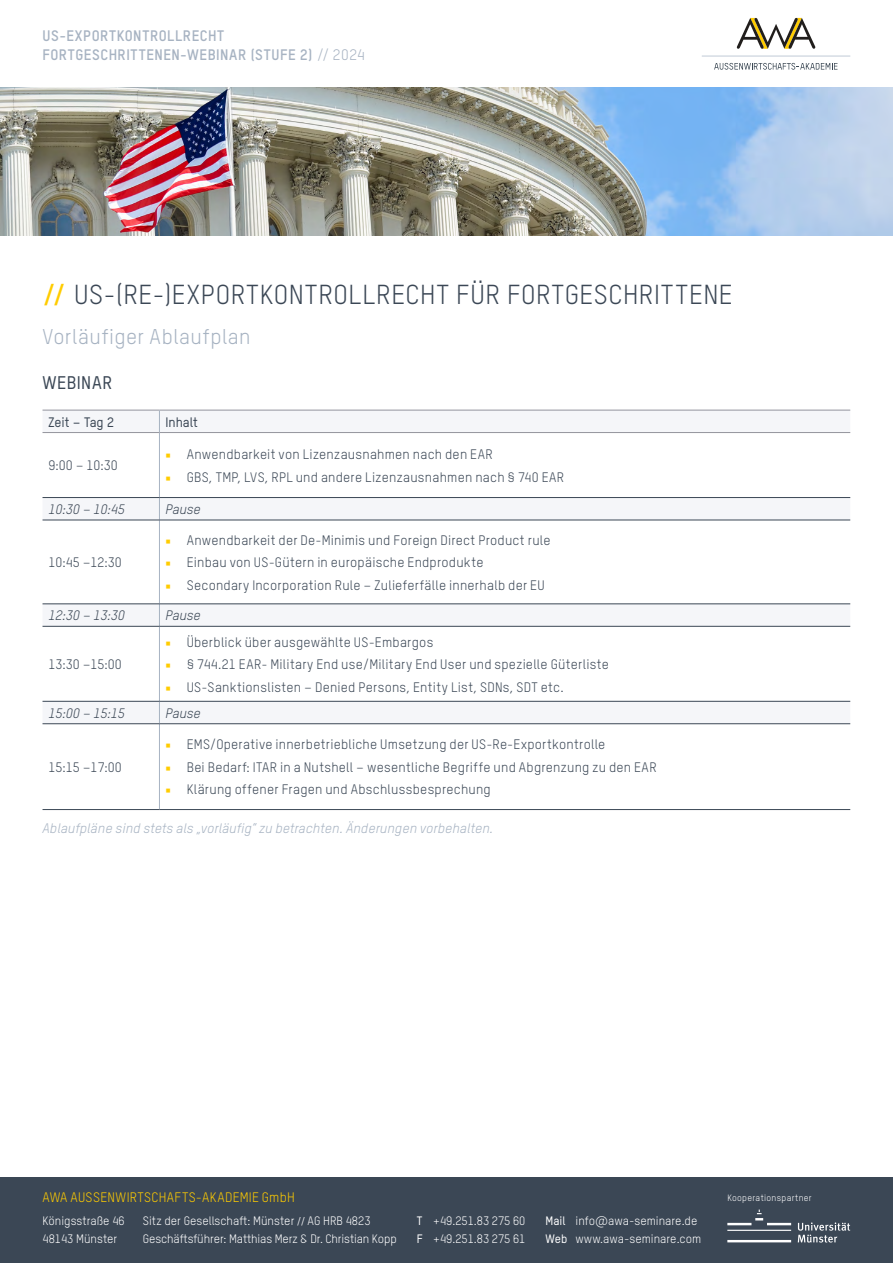
<style>
.page{position:relative;width:893px;height:1263px;background:#fff}
.page>*{position:absolute;margin:0;border:0;box-sizing:border-box;transform-origin:0 0}
.t1{font:27px "TSTARPRO";letter-spacing:.02em;color:#3b4755}
.t2{font:21px "TSTARPRO";letter-spacing:.02em;color:#a7b3c2}
.t3{font:500 18px "TSTARPRO";letter-spacing:.03em;color:#3b4755}
.t4{font:700 15px/19.5px "TSTARPRO";letter-spacing:.04em;color:#a7b3c2}
.t5{font:13.5px "TSTARPRO";letter-spacing:.015em;color:#3b4755}
.t6{font:italic 13.5px "TSTARPRO";letter-spacing:.01em;color:#a7b3c2}
.t7{font:italic 13.5px "TSTARPRO";color:#3b4755}
.t8{font:13.5px "TSTARPRO";letter-spacing:.02em;color:#fc0}
.t9{font:500 13.5px "TSTARPRO";color:#3b4755}
.t10{font:12px/18px "TSTARPRO";color:#fff}
.t11{font:9px "TSTARPRO";letter-spacing:.03em;color:#fff}
.s1{font-weight:400}
.s2{font-weight:700;color:#fc0}
.s3{font-family:"Minion Pro";color:#fc0}
.s4{font-family:"Minion Pro"}
.s5{font-weight:500}
</style>
<div class="page">
<hr style="left:702px;top:55px;width:148px;height:2px;background:#d2d9e2">
<svg style="left:736px;top:18px;width:80px;height:31px"></svg>
<svg style="left:714px;top:63px;width:123px;height:7px"></svg>
<img style="left:0;top:87px;width:893px;height:149px">
<div style="left:0;top:1178px;width:893px;height:85px;background:#3b4755"></div>
<svg style="left:727px;top:1209px;width:123px;height:34px"></svg>
<svg style="left:43px;top:411px;width:807px;height:312px"></svg>
<hr style="left:159px;top:433px;width:1px;height:64px;background:#a7b3c2">
<svg style="left:159px;top:498px;width:1px;height:22px"></svg>
<hr style="left:159px;top:520px;width:1px;height:84px;background:#a7b3c2">
<svg style="left:159px;top:605px;width:1px;height:21px"></svg>
<hr style="left:159px;top:626px;width:1px;height:75px;background:#a7b3c2">
<svg style="left:159px;top:702px;width:1px;height:21px"></svg>
<hr style="left:159px;top:724px;width:1px;height:85px;background:#a7b3c2">
<hr style="left:43px;top:410px;width:116px;height:1px;background:#93949d">
<hr style="left:159px;top:410px;width:691px;height:1px;background:#93949d">
<hr style="left:43px;top:432px;width:116px;height:1px;background:#93949d">
<hr style="left:159px;top:432px;width:691px;height:1px;background:#93949d">
<hr style="left:43px;top:497px;width:116px;height:1px;background:#3b4755">
<hr style="left:159px;top:497px;width:691px;height:1px;background:#3b4755">
<hr style="left:43px;top:520px;width:116px;height:1px;background:#3b4755">
<hr style="left:159px;top:520px;width:691px;height:1px;background:#3b4755">
<hr style="left:43px;top:604px;width:116px;height:1px;background:#3b4755">
<hr style="left:159px;top:604px;width:691px;height:1px;background:#3b4755">
<hr style="left:43px;top:626px;width:116px;height:1px;background:#3b4755">
<hr style="left:159px;top:626px;width:691px;height:1px;background:#3b4755">
<hr style="left:43px;top:701px;width:116px;height:1px;background:#3b4755">
<hr style="left:159px;top:701px;width:691px;height:1px;background:#3b4755">
<hr style="left:43px;top:723px;width:116px;height:1px;background:#3b4755">
<hr style="left:159px;top:723px;width:691px;height:1px;background:#3b4755">
<hr style="left:43px;top:809px;width:116px;height:1px;background:#3b4755">
<hr style="left:159px;top:809px;width:691px;height:1px;background:#3b4755">
<svg style="left:159px;top:410px;width:1px;height:22px"></svg>
<p class="t4" style="left:43px;top:25px;width:324px">US-EXPORTKONTROLLRECHT<br>FORTGESCHRITTENEN-WEBINAR (STUFE 2) <span class="s1">// 2024</span></p>
<h1 class="t1" style="left:43px;top:276px;width:692px"><span class="s2">//</span> US-(RE-)EXPORTKONTROLLRECHT FÜR FORTGESCHRITTENE</h1>
<h2 class="t2" style="left:43px;top:322px;width:210px">Vorläufiger Ablaufplan</h2>
<h3 class="t3" style="left:43px;top:370px;width:71px">WEBINAR</h3>
<p class="t9" style="left:49px;top:413px;width:67px">Zeit – Tag 2</p>
<p class="t9" style="left:165px;top:413px;width:34px">Inhalt</p>
<p class="t5" style="left:49px;top:457px;width:71px">9:00 – 10:30</p>
<p class="t5" style="left:165px;top:445px;width:329px"><span class="s3">■</span> Anwendbarkeit von Lizenzausnahmen nach den EAR</p>
<p class="t5" style="left:165px;top:468px;width:400px"><span class="s3">■</span> GBS, TMP, LVS, RPL und andere Lizenzausnahmen nach § 740 EAR</p>
<p class="t7" style="left:49px;top:500px;width:78px">10:30 – 10:45</p>
<p class="t7" style="left:165px;top:500px;width:37px">Pause</p>
<p class="t5" style="left:49px;top:553px;width:75px">10:45 –12:30</p>
<p class="t5" style="left:165px;top:531px;width:387px"><span class="s3">■</span> Anwendbarkeit der De-Minimis und Foreign Direct Product rule</p>
<p class="t5" style="left:165px;top:553px;width:320px"><span class="s3">■</span> Einbau von US-Gütern in europäische Endprodukte</p>
<p class="t5" style="left:165px;top:576px;width:381px"><span class="s3">■</span> Secondary Incorporation Rule – Zulieferfälle innerhalb der EU</p>
<p class="t7" style="left:49px;top:606px;width:78px">12:30 – 13:30</p>
<p class="t7" style="left:165px;top:606px;width:37px">Pause</p>
<p class="t5" style="left:49px;top:655px;width:75px">13:30 –15:00</p>
<p class="t5" style="left:165px;top:633px;width:269px"><span class="s3">■</span> Überblick über ausgewählte US-Embargos</p>
<p class="t5" style="left:165px;top:655px;width:445px"><span class="s3">■</span> § 744.21 EAR- Military End use/Military End User und spezielle Güterliste</p>
<p class="t5" style="left:165px;top:678px;width:400px"><span class="s3">■</span> US-Sanktionslisten – Denied Persons, Entity List, SDNs, SDT etc.</p>
<p class="t7" style="left:49px;top:704px;width:78px">15:00 – 15:15</p>
<p class="t7" style="left:165px;top:704px;width:37px">Pause</p>
<p class="t5" style="left:49px;top:758px;width:75px">15:15 –17:00</p>
<p class="t5" style="left:165px;top:736px;width:441px"><span class="s3">■</span> EMS/Operative innerbetriebliche Umsetzung der US-Re-Exportkontrolle</p>
<p class="t5" style="left:165px;top:758px;width:493px"><span class="s3">■</span> Bei Bedarf: ITAR in a Nutshell – wesentliche Begriffe und Abgrenzung zu den EAR</p>
<p class="t5" style="left:165px;top:781px;width:327px"><span class="s3">■</span> Klärung offener Fragen und Abschlussbesprechung</p>
<p class="t6" style="left:43px;top:819px;width:452px">Ablaufpläne sind stets als „vorläufig“ zu betrachten. Änderungen vorbehalten.</p>
<p class="t8" style="left:43px;top:1188px;width:254px">AWA AUSSENWIRTSCHAFTS-AKADEMIE GmbH</p>
<p class="t10" style="left:43px;top:1211px;width:84px">Königsstraße 46<br>48143 Münster</p>
<p class="t10" style="left:143px;top:1211px;width:255px">Sitz der Gesellschaft: Münster <span class="s4">//</span> AG HRB 4823<br>Geschäftsführer: Matthias Merz &amp; Dr. Christian Kopp</p>
<p class="t10" style="left:417px;top:1211px;width:110px"><span class="s5">T</span> +49.251.83 275 60<br><span class="s5">F</span> +49.251.83 275 61</p>
<p class="t10" style="left:546px;top:1211px;width:157px"><span class="s5">Mail</span> info@awa-seminare.de<br><span class="s5">Web</span> www.awa-seminare.com</p>
<p class="t11" style="left:727px;top:1192px;width:86px">Kooperationspartner</p>
</div>
